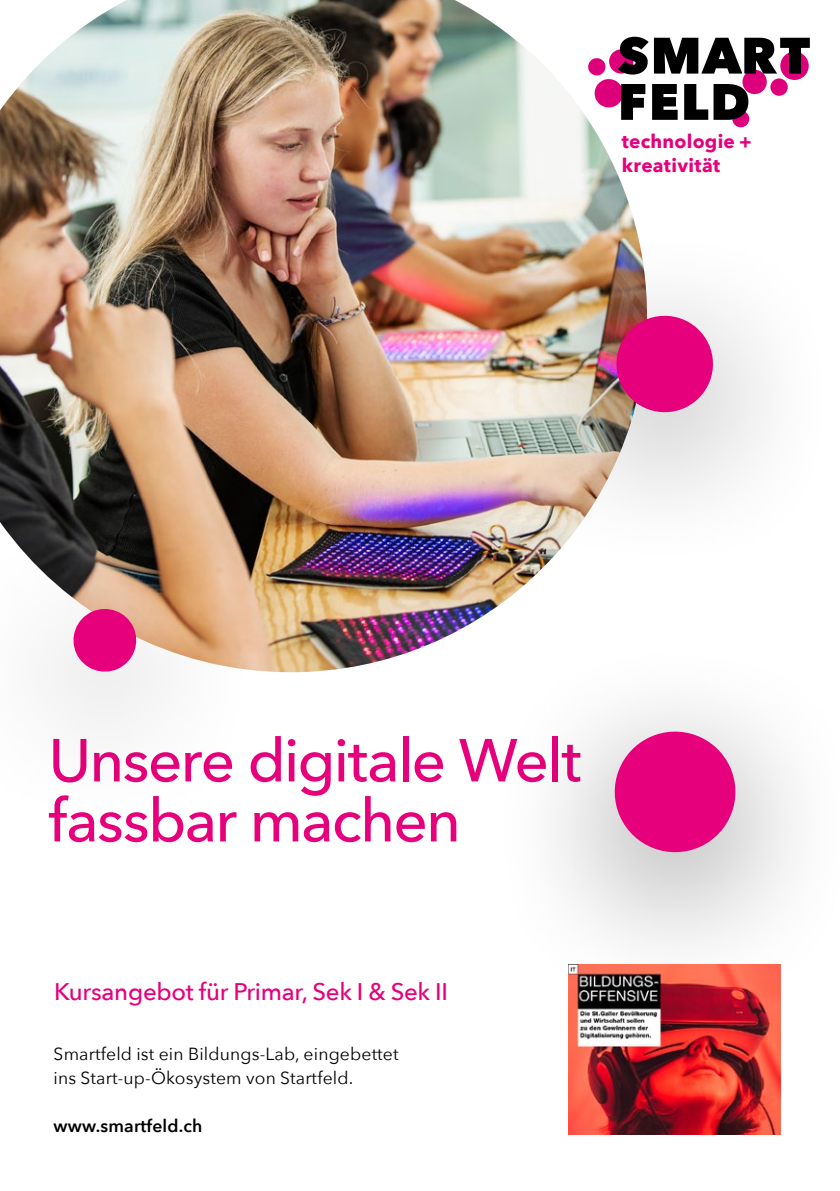
<style>
.page{position:relative;width:840px;height:1191px;background:#fff}
.page>*{position:absolute;margin:0;border:0;box-sizing:border-box;transform-origin:0 0}
.t1{font:500 60px/60px "Avenir Next";letter-spacing:-.03em;color:#e6007c}
.UT{font:500 24px "Avenir Next";letter-spacing:-.01em;color:#e6007c}
.Untertitel{font:700 19px "Avenir Next";letter-spacing:.015em;color:#e6007c}
.Grundschrift{font:17.6px/24px "Avenir Next";letter-spacing:.01em;color:#000}
.Byline_Titel{font:600 17.6px "Avenir Next";letter-spacing:.01em;color:#000}
</style>
<div class="page">
<img style="left:0;top:0;width:638px;height:672px">
<div style="left:490px;top:224px;width:348px;height:348px;background:#000;opacity:.5"></div>
<svg style="left:609px;top:309px;width:110px;height:110px;background:#da458e"></svg>
<div style="left:0;top:519px;width:260px;height:311px;background:#000;opacity:.5"></div>
<svg style="left:69px;top:604px;width:71px;height:72px"></svg>
<div style="left:487px;top:638px;width:352px;height:375px;background:#000;opacity:.5"></div>
<svg style="left:606px;top:723px;width:137px;height:137px;background:#e559a4"></svg>
<div style="left:731px;top:110px;width:17px;height:17px;background:#de007b;border-radius:50%"></div>
<svg style="left:586px;top:37px;width:223px;height:83px"></svg>
<img style="left:568px;top:964px;width:212px;height:170px">
<p class="Untertitel" style="left:621px;top:125px;width:131px">technologie +</p>
<p class="Untertitel" style="left:621px;top:149px;width:100px">kreativität</p>
<p class="t1" style="left:48px;top:728px;width:534px">Unsere digitale Welt fassbar machen</p>
<p class="UT" style="left:54px;top:971px;width:395px">Kursangebot für Primar, Sek I &amp; Sek II</p>
<p class="Grundschrift" style="left:54px;top:1041px;width:346px">Smartfeld ist ein Bildungs-Lab, eingebettet ins Start-up-Ökosystem von Startfeld.</p>
<p class="Byline_Titel" style="left:54px;top:1111px;width:150px">www.smartfeld.ch</p>
</div>
